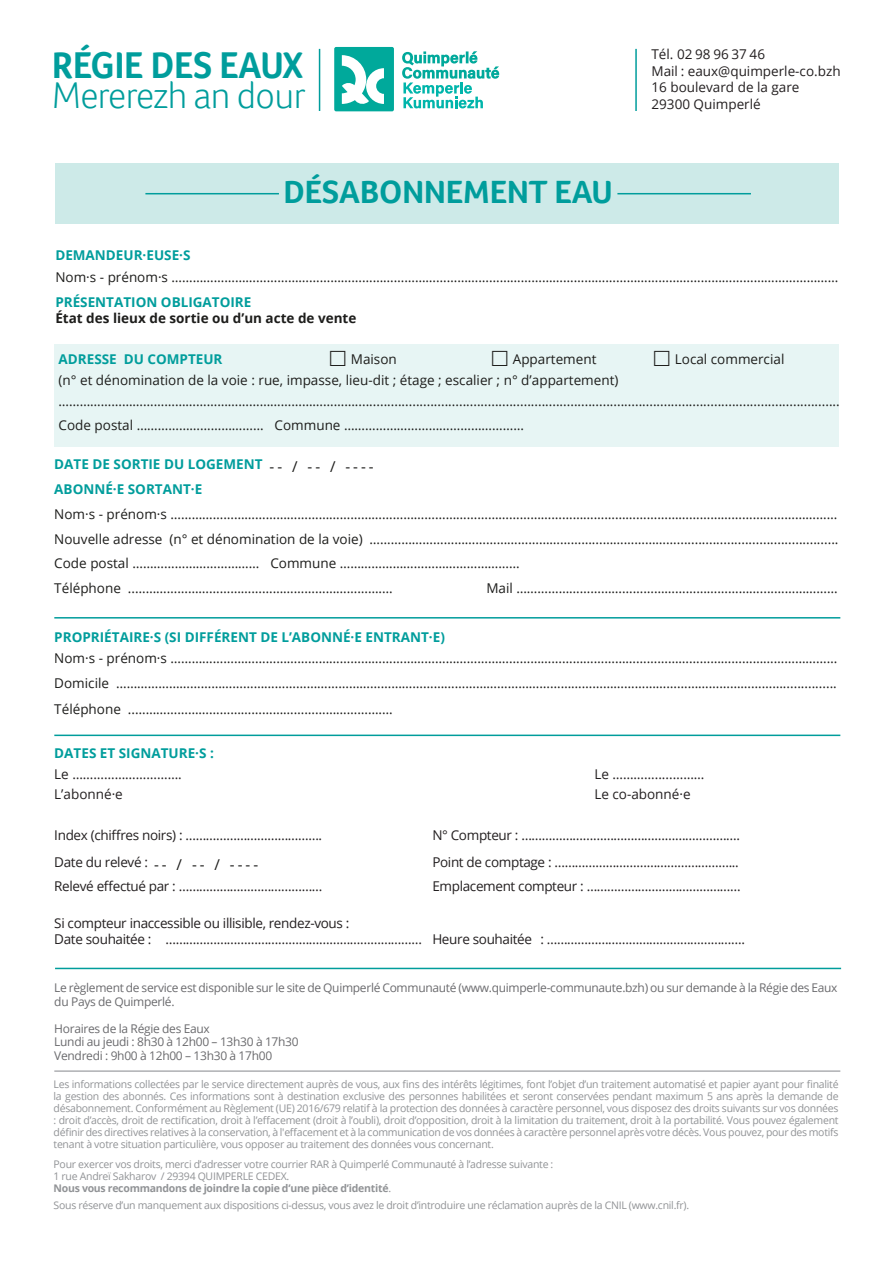
<style>
.page{position:relative;width:893px;height:1263px;background:#fff}
.page>*{position:absolute;margin:0;border:0;box-sizing:border-box;transform-origin:0 0}
.t1{font:300 38.25px "Foco";letter-spacing:-.015em;color:#009d9c;scale:.95 1}
.t2{font:700 38.25px "Foco";color:#009d9c;scale:.95 1}
.t3{font:700 33px "Foco";color:#009d9c}
.t4{font:13.5px "Open Sans";color:#1d1d1b}
.t5{font:13.5px "Open Sans";letter-spacing:-.025em;color:#231f20}
.t6{font:700 13.5px "Open Sans";color:#009d9c}
.t7{font:13.5px/16.5px "Open Sans";color:#231f20}
.t8{font:700 13.5px "Open Sans";color:#1d1d1b}
.CNIL{font:12px/13.5px "Open Sans";letter-spacing:-.025em;color:#6b6b6e}
.CNIL-2{font:10.5px/12px "Open Sans";letter-spacing:-.025em;color:#919396;text-align:justify}
.CNIL-3{font:700 10.5px "Open Sans";letter-spacing:-.025em;color:#919396}
.s1{font-weight:400;font-size:15px;color:#1d1d1b}
.s2{font-size:15px;color:#1d1d1b}
.s3{font-weight:400}
</style>
<div class="page">
<div style="left:55px;top:163px;width:783px;height:61px;background:#cdeae8"></div>
<svg style="left:402px;top:51px;width:97px;height:57px"></svg>
<svg style="left:334px;top:47px;width:60px;height:64px"></svg>
<hr style="left:319px;top:49px;width:1px;height:62px;background:#009d9c">
<hr style="left:635px;top:49px;width:2px;height:62px;background:#009d9c">
<hr style="left:145px;top:193px;width:134px;height:1px;background:#009d9c">
<hr style="left:54px;top:617px;width:786px;height:1px;background:#009d9c">
<hr style="left:54px;top:734px;width:786px;height:2px;background:#009d9c">
<hr style="left:55px;top:968px;width:786px;height:1px;background:#009d9c">
<hr style="left:54px;top:1070px;width:786px;height:2px;background:#aeafb3">
<hr style="left:617px;top:193px;width:134px;height:1px;background:#009d9c">
<div style="left:54px;top:344px;width:785px;height:102px;background:#e7f5f4"></div>
<p class="t2" style="left:52px;top:40px;width:266px">RÉGIE DES EAUX</p>
<p class="t1" style="left:52px;top:70px;width:268px">Mererezh an dour</p>
<p class="t3" style="left:283px;top:170px;width:331px">DÉSABONNEMENT EAU</p>
<p class="t7" style="left:651px;top:46px;width:115px">Tél. 02 98 96 37 46</p>
<p class="t7" style="left:651px;top:62px;width:191px">Mail : eaux@quimperle-co.bzh</p>
<p class="t7" style="left:651px;top:79px;width:150px">16 boulevard de la gare<br>29300 Quimperlé</p>
<p class="t6" style="left:55px;top:245px;width:137px">DEMANDEUR·EUSE·S</p>
<p class="t4" style="left:55px;top:268px;width:784px">Nom·s - prénom·s ………………………………………………………………………………………………………………………………………………………………………</p>
<p class="t6" style="left:55px;top:292px;width:198px">PRÉSENTATION OBLIGATOIRE</p>
<p class="t8" style="left:55px;top:309px;width:303px">État des lieux de sortie ou d’un acte de vente</p>
<p class="t6" style="left:59px;top:350px;width:165px">ADRESSE DU COMPTEUR</p>
<p class="t4" style="left:351px;top:350px;width:47px">Maison</p>
<p class="t4" style="left:513px;top:350px;width:85px">Appartement</p>
<p class="t4" style="left:675px;top:350px;width:111px">Local commercial</p>
<p class="t4" style="left:59px;top:371px;width:561px">(n° et dénomination de la voie : rue, impasse, lieu-dit ; étage ; escalier ; n° d’appartement)</p>
<p class="t4" style="left:59px;top:391px;width:783px">………………………………………………………………………….......................................................................................................................................</p>
<p class="t4" style="left:59px;top:416px;width:467px">Code postal ……………………………… Commune ……………………………………………</p>
<p class="t6" style="left:54px;top:455px;width:321px">DATE DE SORTIE DU LOGEMENT <span class="s1">- - / - - / - - - -</span></p>
<p class="t6" style="left:54px;top:480px;width:149px">ABONNÉ·E SORTANT·E</p>
<p class="t4" style="left:54px;top:505px;width:784px">Nom·s - prénom·s ………………………………………………………………………………………………………………………………………………………………………</p>
<p class="t4" style="left:54px;top:529px;width:786px">Nouvelle adresse (n° et dénomination de la voie) ………………………………………………………...………………….............................................</p>
<p class="t4" style="left:54px;top:554px;width:467px">Code postal ……………………………… Commune ……………………………………………</p>
<p class="t4" style="left:54px;top:579px;width:340px">Téléphone ..…………………………………………………………….…</p>
<p class="t4" style="left:486px;top:579px;width:353px">Mail ……………………………………………………………....………………</p>
<p class="t6" style="left:54px;top:627px;width:392px">PROPRIÉTAIRE·S (SI DIFFÉRENT DE L’ABONNÉ·E ENTRANT·E)</p>
<p class="t4" style="left:54px;top:649px;width:784px">Nom·s - prénom·s ………………………………………………………………………………………………………………………………………………………………………</p>
<p class="t4" style="left:54px;top:673px;width:784px">Domicile ………………………………………………………………………………………………………………………………………………………………………...............</p>
<p class="t4" style="left:54px;top:700px;width:340px">Téléphone ..…………………………………………………………….…</p>
<p class="t6" style="left:54px;top:744px;width:161px">DATES ET SIGNATURE·S :</p>
<p class="t5" style="left:54px;top:764px;width:129px">Le ………………………….</p>
<p class="t5" style="left:594px;top:764px;width:112px">Le ………….....………</p>
<p class="t5" style="left:54px;top:785px;width:70px">L’abonné·e</p>
<p class="t7" style="left:594px;top:786px;width:98px">Le co-abonné·e</p>
<p class="t5" style="left:54px;top:826px;width:269px">Index (chiffres noirs) : ………………………………….</p>
<p class="t5" style="left:432px;top:826px;width:309px">N° Compteur : ……………………………………………………….</p>
<p class="t5" style="left:54px;top:852px;width:205px">Date du relevé : <span class="s2">- - / - - / - - - -</span></p>
<p class="t5" style="left:432px;top:852px;width:308px">Point de comptage : ……………………………………………...</p>
<p class="t5" style="left:54px;top:877px;width:270px">Relevé effectué par : ……………………………………</p>
<p class="t5" style="left:432px;top:877px;width:310px">Emplacement compteur : ………………………………………</p>
<p class="t5" style="left:54px;top:914px;width:297px">Si compteur inaccessible ou illisible, rendez-vous :</p>
<p class="t5" style="left:54px;top:930px;width:692px">Date souhaitée : ………………………………………………………………… Heure souhaitée : ………………………………………………….</p>
<p class="CNIL" style="left:54px;top:981px;width:785px">Le règlement de service est disponible sur le site de Quimperlé Communauté (www.quimperle-communaute.bzh) ou sur demande à la Régie des Eaux du Pays de Quimperlé.</p>
<p class="CNIL" style="left:54px;top:1021px;width:157px">Horaires de la Régie des Eaux</p>
<p class="CNIL" style="left:54px;top:1035px;width:246px">Lundi au jeudi : 8h30 à 12h00 – 13h30 à 17h30</p>
<p class="CNIL" style="left:54px;top:1048px;width:219px">Vendredi : 9h00 à 12h00 – 13h30 à 17h00</p>
<p class="CNIL-2" style="left:54px;top:1078px;width:786px">Les informations collectées par le service directement auprès de vous, aux fins des intérêts légitimes, font l’objet d’un traitement automatisé et papier ayant pour finalité la gestion des abonnés. Ces informations sont à destination exclusive des personnes habilitées et seront conservées pendant maximum 5 ans après la demande de désabonnement. Conformément au Règlement (UE) 2016/679 relatif à la protection des données à caractère personnel, vous disposez des droits suivants sur vos données : droit d’accès, droit de rectification, droit à l’effacement (droit à l’oubli), droit d’opposition, droit à la limitation du traitement, droit à la portabilité. Vous pouvez également définir des directives relatives à la conservation, à l'effacement et à la communication de vos données à caractère personnel après votre décès. Vous pouvez, pour des motifs tenant à votre situation particulière, vous opposer au traitement des données vous concernant.</p>
<p class="CNIL-2" style="left:54px;top:1158px;width:501px">Pour exercer vos droits, merci d’adresser votre courrier RAR à Quimperlé Communauté à l’adresse suivante :</p>
<p class="CNIL-2" style="left:54px;top:1170px;width:237px">1 rue Andreï Sakharov / 29394 QUIMPERLE CEDEX.</p>
<p class="CNIL-3" style="left:54px;top:1181px;width:339px">Nous vous recommandons de joindre la copie d’une pièce d’identité<span class="s3">.</span></p>
<p class="CNIL-2" style="left:54px;top:1198px;width:637px">Sous réserve d’un manquement aux dispositions ci-dessus, vous avez le droit d’introduire une réclamation auprès de la CNIL (www.cnil.fr).</p>
</div>
